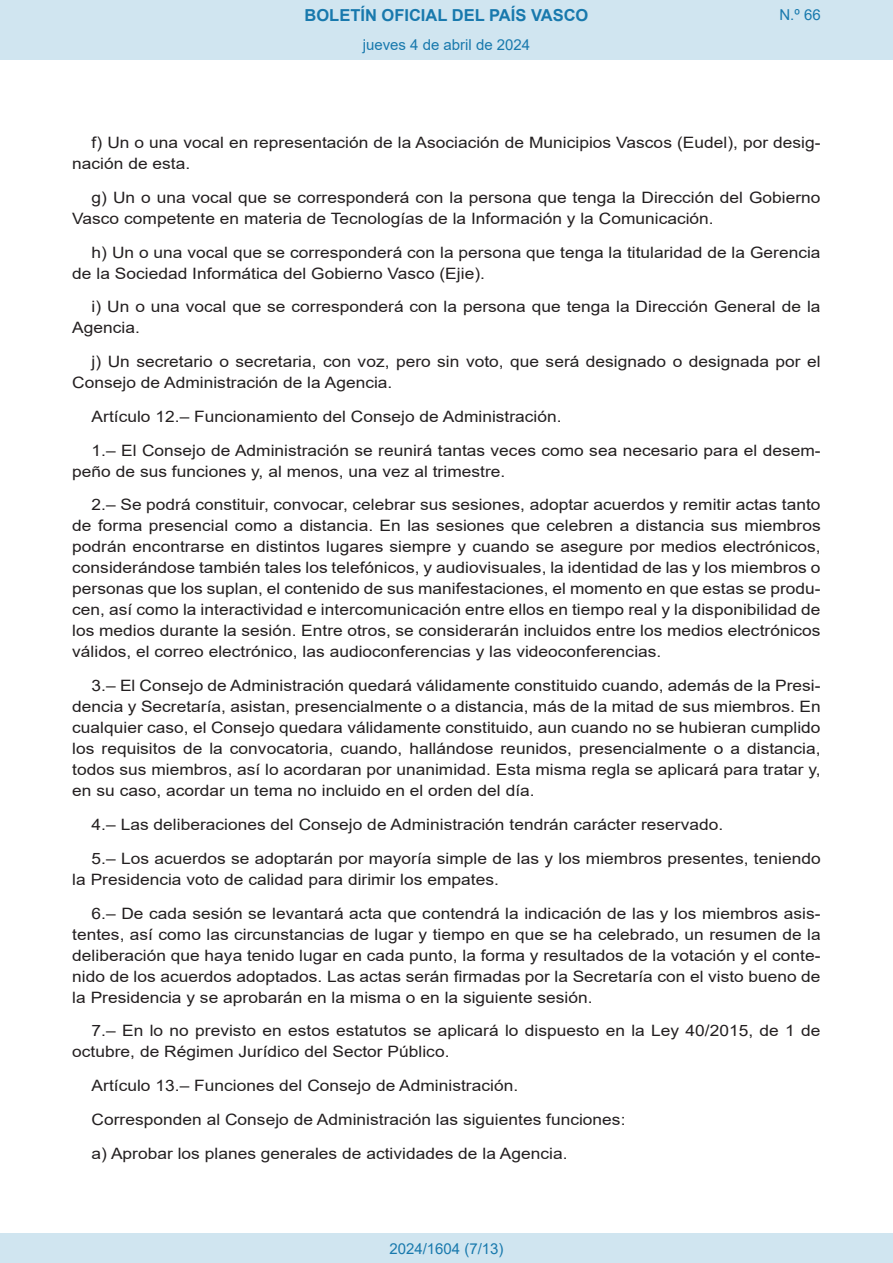
<style>
.page{position:relative;width:893px;height:1263px;background:#fff}
.page>*{position:absolute;margin:0;border:0;box-sizing:border-box;transform-origin:0 0}
.t1{font:700 16.5px "Arial";color:#1879ad}
.BOPVDetalle{font:15.6px/21px "Arial";color:#231f20;scale:1.11 1}
.Paginacion_Centro{font:15px "Arial";color:#1879ad}
</style>
<div class="page">
<div style="left:0;top:0;width:893px;height:60px;background:#d0e5f0"></div>
<div style="left:0;top:1233px;width:893px;height:30px;background:#d0e5f0"></div>
<p class="t1" style="left:305px;top:3px;width:285px">BOLETÍN OFICIAL DEL PAÍS VASCO</p>
<p class="Paginacion_Centro" style="left:363px;top:35px;width:169px">jueves 4 de abril de 2024</p>
<p class="Paginacion_Centro" style="left:779px;top:5px;width:43px">N.º 66</p>
<p class="BOPVDetalle" style="left:72px;top:132px;width:676px;text-indent:19px">f) Un o una vocal en representación de la Asociación de Municipios Vascos (Eudel), por desig&shy;nación de esta.</p>
<p class="BOPVDetalle" style="left:72px;top:187px;width:676px;text-indent:19px">g) Un o una vocal que se corresponderá con la persona que tenga la Dirección del Gobierno<br>Vasco competente en materia de Tecnologías de la Información y la Comunicación.</p>
<p class="BOPVDetalle" style="left:72px;top:242px;width:676px;text-indent:19px">h) Un o una vocal que se corresponderá con la persona que tenga la titularidad de la Gerencia de la Sociedad Informática del Gobierno Vasco (Ejie).</p>
<p class="BOPVDetalle" style="left:72px;top:296px;width:676px;text-indent:19px">i) Un o una vocal que se corresponderá con la persona que tenga la Dirección General de la<br>Agencia.</p>
<p class="BOPVDetalle" style="left:72px;top:351px;width:676px;text-indent:19px">j) Un secretario o secretaria, con voz, pero sin voto, que será designado o designada por el<br>Consejo de Administración de la Agencia.</p>
<p class="BOPVDetalle" style="left:92px;top:406px;width:425px">Artículo 12.– Funcionamiento del Consejo de Administración.</p>
<p class="BOPVDetalle" style="left:72px;top:440px;width:676px;text-indent:19px">1.– El Consejo de Administración se reunirá tantas veces como sea necesario para el desem&shy;peño de sus funciones y, al menos, una vez al trimestre.</p>
<p class="BOPVDetalle" style="left:72px;top:494px;width:676px;text-align:justify;text-indent:19px">2.– Se podrá constituir, convocar, celebrar sus sesiones, adoptar acuerdos y remitir actas tanto de forma presencial como a distancia. En las sesiones que celebren a distancia sus miembros podrán encontrarse en distintos lugares siempre y cuando se asegure por medios electrónicos, considerándose también tales los telefónicos, y audiovisuales, la identidad de las y los miembros o personas que los suplan, el contenido de sus manifestaciones, el momento en que estas se produ&shy;cen, así como la interactividad e intercomunicación entre ellos en tiempo real y la disponibilidad de los medios durante la sesión. Entre otros, se considerarán incluidos entre los medios electrónicos válidos, el correo electrónico, las audioconferencias y las videoconferencias.</p>
<p class="BOPVDetalle" style="left:72px;top:675px;width:676px;text-align:justify;text-indent:19px">3.– El Consejo de Administración quedará válidamente constituido cuando, además de la Presi&shy;dencia y Secretaría, asistan, presencialmente o a distancia, más de la mitad de sus miembros. En cualquier caso, el Consejo quedara válidamente constituido, aun cuando no se hubieran cumplido los requisitos de la convocatoria, cuando, hallándose reunidos, presencialmente o a distancia, todos sus miembros, así lo acordaran por unanimidad. Esta misma regla se aplicará para tratar y, en su caso, acordar un tema no incluido en el orden del día.</p>
<p class="BOPVDetalle" style="left:92px;top:814px;width:570px">4.– Las deliberaciones del Consejo de Administración tendrán carácter reservado.</p>
<p class="BOPVDetalle" style="left:72px;top:848px;width:676px;text-indent:19px">5.– Los acuerdos se adoptarán por mayoría simple de las y los miembros presentes, teniendo la Presidencia voto de calidad para dirimir los empates.</p>
<p class="BOPVDetalle" style="left:72px;top:902px;width:676px;text-align:justify;text-indent:19px">6.– De cada sesión se levantará acta que contendrá la indicación de las y los miembros asis&shy;tentes, así como las circunstancias de lugar y tiempo en que se ha celebrado, un resumen de la deliberación que haya tenido lugar en cada punto, la forma y resultados de la votación y el conte&shy;nido de los acuerdos adoptados. Las actas serán firmadas por la Secretaría con el visto bueno de la Presidencia y se aprobarán en la misma o en la siguiente sesión.</p>
<p class="BOPVDetalle" style="left:72px;top:1020px;width:676px;text-indent:19px">7.– En lo no previsto en estos estatutos se aplicará lo dispuesto en la Ley 40/2015, de 1 de octubre, de Régimen Jurídico del Sector Público.</p>
<p class="BOPVDetalle" style="left:92px;top:1075px;width:386px">Artículo 13.– Funciones del Consejo de Administración.</p>
<p class="BOPVDetalle" style="left:92px;top:1109px;width:482px">Corresponden al Consejo de Administración las siguientes funciones:</p>
<p class="BOPVDetalle" style="left:92px;top:1142px;width:430px">a) Aprobar los planes generales de actividades de la Agencia.</p>
<p class="Paginacion_Centro" style="left:389px;top:1238px;width:116px">2024/1604 (7/13)</p>
</div>
